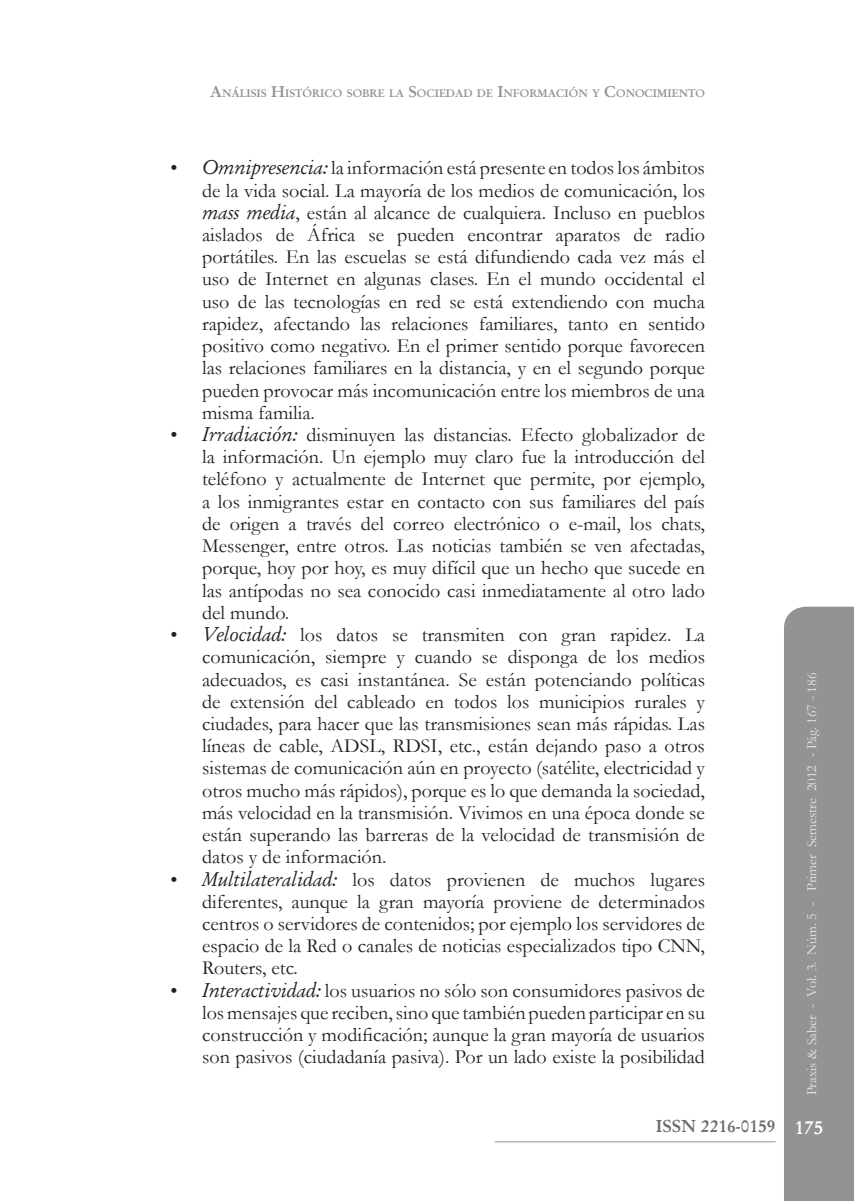
<style>
.page{position:relative;width:854px;height:1201px;background:#fff}
.page>*{position:absolute;margin:0;border:0;box-sizing:border-box;transform-origin:0 0}
.t1{font:20.12px/22.2px "Garamond";color:#231f20;text-align:justify}
.t2{font:700 17.5px "Garamond";color:#6c6d70}
.t3{font:14px "Garamond";color:#e6e7e9}
.t4{font:700 11.03px "Garamond";color:#939395}
.s1{font-size:15.75px}
.s2{font-style:italic}
.s3{font-size:19.25px;color:#fff}
</style>
<div class="page">
<div style="left:784px;top:606px;width:69px;height:594px;background:#939395"></div>
<hr style="left:494px;top:1141px;width:281px;height:1px;background:#939395">
<p class="t4" style="left:210px;top:86px;width:496px"><span class="s1">A</span>NÁLISIS <span class="s1">H</span>ISTÓRICO SOBRE LA <span class="s1">S</span>OCIEDAD DE <span class="s1">I</span>NFORMACIÓN Y <span class="s1">C</span>ONOCIMIENTO</p>
<p class="t1" style="left:202px;top:156px;width:504px;text-indent:-31px">• <span class="s2">Omnipresencia:</span> la información está presente en todos los ámbitos de la vida social. La mayoría de los medios de comunicación, los <span class="s2">mass media</span>, están al alcance de cualquiera. Incluso en pueblos aislados de África se pueden encontrar aparatos de radio portátiles. En las escuelas se está difundiendo cada vez más el uso de Internet en algunas clases. En el mundo occidental el uso de las tecnologías en red se está extendiendo con mucha rapidez, afectando las relaciones familiares, tanto en sentido positivo como negativo. En el primer sentido porque favorecen las relaciones familiares en la distancia, y en el segundo porque pueden provocar más incomunicación entre los miembros de una misma familia.</p>
<p class="t1" style="left:202px;top:423px;width:504px;text-indent:-31px">• <span class="s2">Irradiación:</span> disminuyen las distancias. Efecto globalizador de la información. Un ejemplo muy claro fue la introducción del teléfono y actualmente de Internet que permite, por ejemplo, a los inmigrantes estar en contacto con sus familiares del país de origen a través del correo electrónico o e-mail, los chats, Messenger, entre otros. Las noticias también se ven afectadas, porque, hoy por hoy, es muy difícil que un hecho que sucede en las antípodas no sea conocido casi inmediatamente al otro lado del mundo.</p>
<p class="t1" style="left:202px;top:623px;width:504px;text-indent:-31px">• <span class="s2">Velocidad:</span> los datos se transmiten con gran rapidez. La comunicación, siempre y cuando se disponga de los medios adecuados, es casi instantánea. Se están potenciando políticas de extensión del cableado en todos los municipios rurales y ciudades, para hacer que las transmisiones sean más rápidas. Las líneas de cable, ADSL, RDSI, etc., están dejando paso a otros sistemas de comunicación aún en proyecto (satélite, electricidad y otros mucho más rápidos), porque es lo que demanda la sociedad, más velocidad en la transmisión. Vivimos en una época donde se están superando las barreras de la velocidad de transmisión de datos y de información.</p>
<p class="t1" style="left:202px;top:867px;width:504px;text-indent:-31px">• <span class="s2">Multilateralidad:</span> los datos provienen de muchos lugares diferentes, aunque la gran mayoría proviene de determinados centros o servidores de contenidos; por ejemplo los servidores de espacio de la Red o canales de noticias especializados tipo CNN, Routers, etc.</p>
<p class="t1" style="left:202px;top:978px;width:504px;text-indent:-31px">• <span class="s2">Interactividad:</span> los usuarios no sólo son consumidores pasivos de los mensajes que reciben, sino que también pueden participar en su construcción y modificación; aunque la gran mayoría de usuarios son pasivos (ciudadanía pasiva). Por un lado existe la posibilidad</p>
<p class="t3" style="left:802px;top:757px;width:86px;rotate:-90deg">- Pág. 167 - 186</p>
<p class="t3" style="left:802px;top:1095px;width:332px;rotate:-90deg">Praxis &amp; Saber - Vol. 3. Núm. 5 - Primer Semestre 2012</p>
<p class="t2" style="left:655px;top:1115px;width:169px">ISSN 2216-0159 <span class="s3">175</span></p>
</div>
